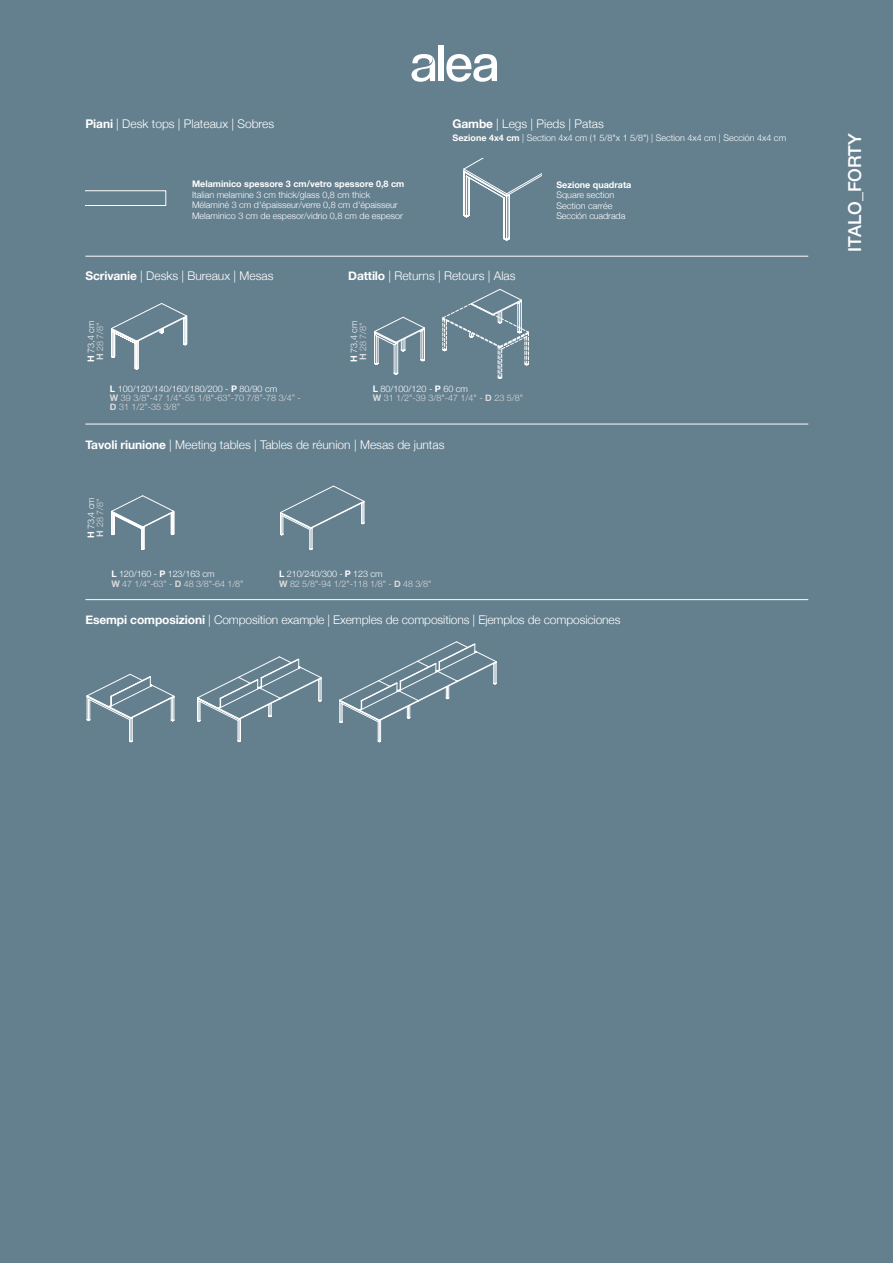
<style>
.page{position:relative;width:893px;height:1263px;background:#647f8e}
.page>*{position:absolute;margin:0;border:0;box-sizing:border-box;transform-origin:0 0}
.t1{font:500 18px "Helvetica Neue";color:#fff}
.t2{font:300 12px "Helvetica Neue";color:#fff}
.t3{font:300 9px/10.5px "Helvetica Neue";color:#fff}
.t4{font:300 9px/9px "Helvetica Neue";color:#dadada}
.t5{font:700 9px "Helvetica Neue";color:#fff}
.s1{font-weight:700}
.s2{font-weight:700;color:#dadada}
.s3{color:#dadada}
.s4{font-weight:700;color:#fff}
.s5{color:#fff}
</style>
<div class="page">
<div style="left:438px;top:45px;width:6px;height:36px;background:#fff"></div>
<svg style="left:446px;top:54px;width:51px;height:28px"></svg>
<svg style="left:411px;top:54px;width:24px;height:28px"></svg>
<hr style="left:85px;top:424px;width:723px;height:1px;background:#fff">
<svg style="left:111px;top:303px;width:77px;height:67px"></svg>
<hr style="left:85px;top:256px;width:723px;height:1px;background:#fff">
<hr style="left:85px;top:599px;width:723px;height:1px;background:#fff">
<svg style="left:86px;top:674px;width:89px;height:68px"></svg>
<svg style="left:197px;top:656px;width:125px;height:86px"></svg>
<svg style="left:339px;top:641px;width:158px;height:101px"></svg>
<svg style="left:463px;top:159px;width:79px;height:82px"></svg>
<svg style="left:86px;top:191px;width:80px;height:15px"></svg>
<svg style="left:442px;top:289px;width:87px;height:90px"></svg>
<svg style="left:374px;top:317px;width:51px;height:58px"></svg>
<svg style="left:111px;top:495px;width:64px;height:55px"></svg>
<svg style="left:280px;top:486px;width:85px;height:64px"></svg>
<h2 class="t2" style="left:85px;top:116px;width:190px"><span class="s1">Piani</span> | Desk tops | Plateaux | Sobres</h2>
<p class="t5" style="left:192px;top:178px;width:214px">Melaminico spessore 3 cm/vetro spessore 0,8 cm</p>
<p class="t3" style="left:192px;top:189px;width:212px">Italian melamine 3 cm thick/glass 0,8 cm thick<br>Mélaminé 3 cm d'épaisseur/verre 0,8 cm d'épaisseur<br>Melaminico 3 cm de espesor/vidrio 0,8 cm de espesor</p>
<h2 class="t2" style="left:452px;top:116px;width:153px"><span class="s1">Gambe</span> | Legs | Pieds | Patas</h2>
<p class="t3" style="left:452px;top:133px;width:335px"><span class="s1">Sezione 4x4 cm</span> | Section 4x4 cm (1 5/8"x 1 5/8") | Section 4x4 cm | Sección 4x4 cm</p>
<p class="t5" style="left:556px;top:179px;width:77px">Sezione quadrata</p>
<p class="t3" style="left:556px;top:190px;width:71px">Square section<br>Section carrée<br>Sección cuadrada</p>
<h2 class="t2" style="left:85px;top:269px;width:190px"><span class="s1">Scrivanie</span> | Desks | Bureaux | Mesas</h2>
<h2 class="t2" style="left:348px;top:269px;width:169px"><span class="s1">Dattilo</span> | Returns | Retours | Alas</h2>
<p class="t3" style="left:86px;top:362px;width:43px;line-height:9px;rotate:-90deg"><span class="s1">H</span> 73,4 cm<br><span class="s2">H</span> <span class="s3">28 7/8"</span></p>
<p class="t3" style="left:349px;top:362px;width:43px;line-height:9px;rotate:-90deg"><span class="s1">H</span> 73,4 cm<br><span class="s2">H</span> <span class="s3">28 7/8"</span></p>
<p class="t4" style="left:110px;top:384px;width:193px"><span class="s4">L</span> <span class="s5">100/120/140/160/180/200 -</span> <span class="s4">P</span> <span class="s5">80/90 cm<br></span><span class="s1">W</span> 39 3/8"-47 1/4"-55 1/8"-63”-70 7/8”-78 3/4” -<br><span class="s1">D</span> 31 1/2”-35 3/8”</p>
<p class="t4" style="left:373px;top:384px;width:152px"><span class="s4">L</span> <span class="s5">80/100/120 -</span> <span class="s4">P</span> <span class="s5">60 cm<br></span><span class="s1">W</span> 31 1/2"-39 3/8"-47 1/4" - <span class="s1">D</span> 23 5/8"</p>
<h2 class="t2" style="left:85px;top:437px;width:361px"><span class="s1">Tavoli riunione</span> | Meeting tables | Tables de réunion | Mesas de juntas</h2>
<p class="t3" style="left:86px;top:538px;width:43px;line-height:9px;rotate:-90deg"><span class="s1">H</span> 73,4 cm<br><span class="s2">H</span> <span class="s3">28 7/8"</span></p>
<p class="t4" style="left:111px;top:570px;width:134px"><span class="s4">L</span> <span class="s5">120/160 -</span> <span class="s4">P</span> <span class="s5">123/163 cm<br></span><span class="s1">W</span> 47 1/4"-63" - <span class="s1">D</span> 48 3/8"-64 1/8"</p>
<p class="t4" style="left:279px;top:570px;width:154px"><span class="s4">L</span> <span class="s5">210/240/300 -</span> <span class="s4">P</span> <span class="s5">123 cm<br></span><span class="s1">W</span> 82 5/8"-94 1/2"-118 1/8" - <span class="s1">D</span> 48 3/8"</p>
<h2 class="t2" style="left:85px;top:613px;width:536px"><span class="s1">Esempi composizioni</span> | Composition example | Exemples de compositions | Ejemplos de composiciones</h2>
<h1 class="t1" style="left:840px;top:251px;width:120px;rotate:-90deg">ITALO_FORTY</h1>
</div>
